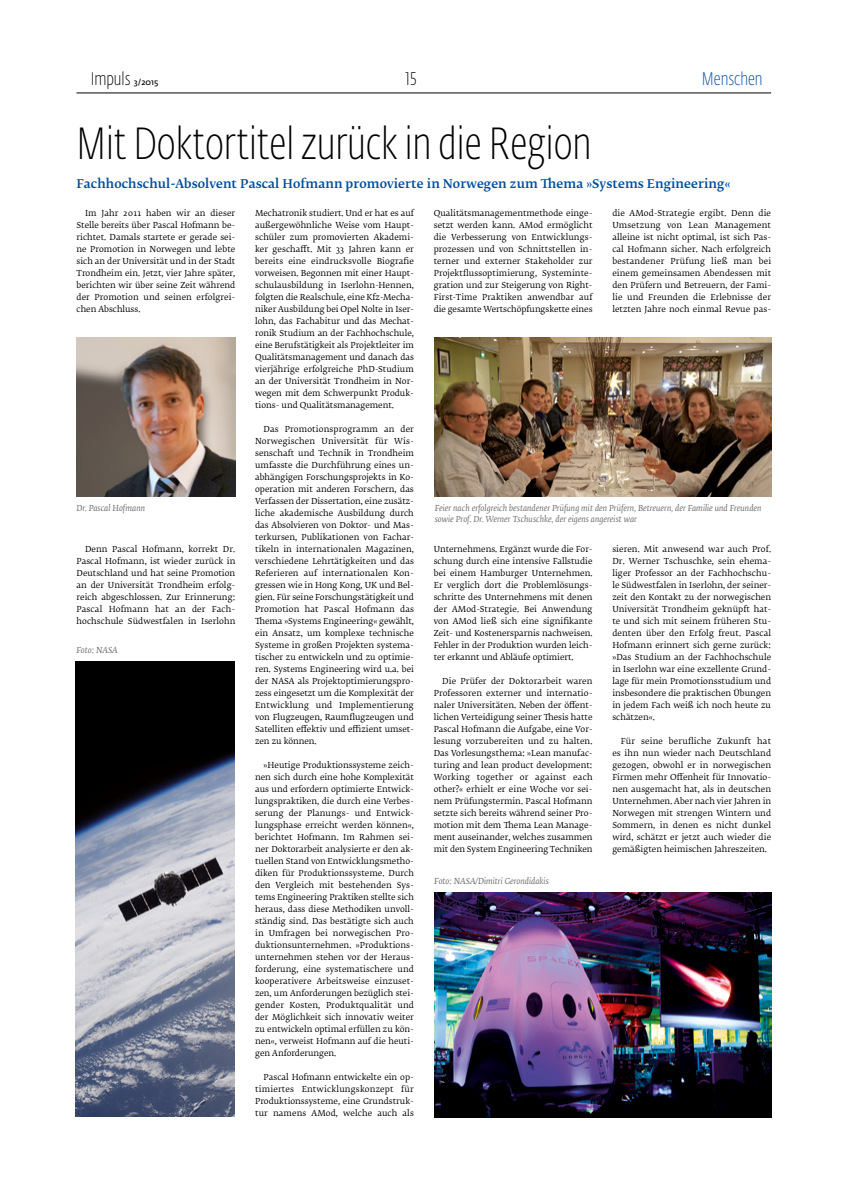
<style>
.page{position:relative;width:842px;height:1191px;background:#fff}
.page>*{position:absolute;margin:0;border:0;box-sizing:border-box;transform-origin:0 0}
.t1{font:44.5px "Fedra Sans Dis Std Thin Cond";color:#000}
.t2{font:18px "Fedra Sans Dis Std Thin Cond";color:#000}
.t3{font:18px "Fedra Sans Dis Std Thin Cond";color:#004e9e}
.t4{font:500 12px "Fedra Serif B Std";letter-spacing:.01em;color:#004e9e}
.t5{font:8.2px/12px "Fedra Serif B Std";letter-spacing:.005em;color:#000;text-align:justify}
.t6{font:italic 8.2px/10.7px "Fedra Serif B Std";color:#6e6e6e}
.s1{font-family:"Fedra Sans Alt Std";font-weight:600;font-size:8.2px}
</style>
<div class="page">
<hr style="left:76px;top:92px;width:695px;height:1px;background:#000">
<img style="left:77px;top:337px;width:158px;height:159px">
<img style="left:434px;top:892px;width:337px;height:225px">
<img style="left:76px;top:661px;width:158px;height:456px">
<img style="left:434px;top:337px;width:337px;height:159px">
<h2 class="t2" style="left:91px;top:68px;width:69px">Impuls <span class="s1">3/2015</span></h2>
<h2 class="t2" style="left:406px;top:68px;width:12px">15</h2>
<h1 class="t1" style="left:77px;top:116px;width:516px">Mit Doktortitel zurück in die Region</h1>
<h3 class="t4" style="left:77px;top:175px;width:655px">Fachhochschul-Absolvent Pascal Hofmann promovierte in Norwegen zum Thema »Systems Engineering«</h3>
<p class="t5" style="left:77px;top:208px;width:160px;text-indent:9px">Im Jahr 2011 haben wir an dieser Stelle bereits über Pascal Hofmann be&shy;richtet. Damals startete er gerade sei&shy;ne Promotion in Norwegen und lebte sich an der Universität und in der Stadt Trondheim ein. Jetzt, vier Jahre später, berichten wir über seine Zeit während der Promotion und seinen erfolgrei&shy;chen Abschluss.</p>
<h2 class="t3" style="left:702px;top:68px;width:62px">Menschen</h2>
<p class="t5" style="left:255px;top:208px;width:160px">Mechatronik studiert. Und er hat es auf außergewöhnliche Weise vom Haupt&shy;schüler zum promovierten Akademi&shy;ker geschafft. Mit 33 Jahren kann er bereits eine eindrucksvolle Biografie vorweisen. Begonnen mit einer Haupt&shy;schulausbildung in Iserlohn-Hennen, folgten die Realschule, eine Kfz-Mecha&shy;niker Ausbildung bei Opel Nolte in Iser&shy;lohn, das Fachabitur und das Mechat&shy;ronik Studium an der Fachhochschule, eine Berufstätigkeit als Projektleiter im Qualitätsmanagement und danach das vierjährige erfolgreiche PhD-Studium an der Universität Trondheim in Nor&shy;wegen mit dem Schwerpunkt Produk&shy;tions- und Qualitätsmanagement.</p>
<p class="t5" style="left:255px;top:424px;width:160px;text-indent:9px">Das Promotionsprogramm an der Norwegischen Universität für Wis&shy;senschaft und Technik in Trondheim umfasste die Durchführung eines un&shy;abhängigen Forschungsprojekts in Ko&shy;operation mit anderen Forschern, das Verfassen der Dissertation, eine zusätz&shy;liche akademische Ausbildung durch das Absolvieren von Doktor- und Mas&shy;terkursen, Publikationen von Fachar&shy;tikeln in internationalen Magazinen, verschiedene Lehrtätigkeiten und das Referieren auf internationalen Kon&shy;gressen wie in Hong Kong, UK und Bel&shy;gien. Für seine Forschungstätigkeit und Promotion hat Pascal Hofmann das Thema »Systems Engineering« gewählt, ein Ansatz, um komplexe technische Systeme in großen Projekten systema&shy;tischer zu entwickeln und zu optimie&shy;ren. Systems Engineering wird u.a. bei der NASA als Projektoptimierungspro&shy;zess eingesetzt um die Komplexität der Entwicklung und Implementierung von Flugzeugen, Raumflugzeugen und Satelliten effektiv und effizient umset&shy;zen zu können.</p>
<p class="t5" style="left:255px;top:760px;width:160px;text-indent:9px">»Heutige Produktionssysteme zeich&shy;nen sich durch eine hohe Komplexität aus und erfordern optimierte Entwick&shy;lungspraktiken, die durch eine Verbes&shy;serung der Planungs- und Entwick&shy;lungsphase erreicht werden können«, berichtet Hofmann. Im Rahmen sei&shy;ner Doktorarbeit analysierte er den ak&shy;tuellen Stand von Entwicklungsmetho&shy;diken für Produktionssysteme. Durch den Vergleich mit bestehenden Sys&shy;tems Engineering Praktiken stellte sich heraus, dass diese Methodiken unvoll&shy;ständig sind. Das bestätigte sich auch in Umfragen bei norwegischen Pro&shy;duktionsunternehmen. »Produktions&shy;unternehmen stehen vor der Heraus&shy;forderung, eine systematischere und kooperativere Arbeitsweise einzuset&shy;zen, um Anforderungen bezüglich stei&shy;gender Kosten, Produktqualität und der Möglichkeit sich innovativ weiter zu entwickeln optimal erfüllen zu kön&shy;nen«, verweist Hofmann auf die heuti&shy;gen Anforderungen.</p>
<p class="t5" style="left:255px;top:1072px;width:160px;text-indent:9px">Pascal Hofmann entwickelte ein op&shy;timiertes Entwicklungskonzept für Produktionssysteme, eine Grundstruk&shy;tur namens AMod, welche auch als</p>
<p class="t5" style="left:612px;top:208px;width:160px">die AMod-Strategie ergibt. Denn die Umsetzung von Lean Management alleine ist nicht optimal, ist sich Pas&shy;cal Hofmann sicher. Nach erfolgreich bestandener Prüfung ließ man bei einem gemeinsamen Abendessen mit den Prüfern und Betreuern, der Fami&shy;lie und Freunden die Erlebnisse der letzten Jahre noch einmal Revue pas-</p>
<p class="t5" style="left:434px;top:208px;width:160px">Qualitätsmanagementmethode einge&shy;setzt werden kann. AMod ermöglicht die Verbesserung von Entwicklungs&shy;prozessen und von Schnittstellen in&shy;terner und externer Stakeholder zur Projektflussoptimierung, Systeminte&shy;gration und zur Steigerung von Right-First-Time Praktiken anwendbar auf die gesamte Wertschöpfungskette eines</p>
<p class="t6" style="left:77px;top:503px;width:70px">Dr. Pascal Hofmann</p>
<p class="t6" style="left:435px;top:503px;width:328px">Feier nach erfolgreich bestandener Prüfung mit den Prüfern, Betreuern, der Familie und Freunden sowie Prof. Dr. Werner Tschuschke, der eigens angereist war</p>
<p class="t5" style="left:77px;top:544px;width:160px;text-indent:9px">Denn Pascal Hofmann, korrekt Dr.<br>Pascal Hofmann, ist wieder zurück in Deutschland und hat seine Promotion an der Universität Trondheim erfolg&shy;reich abgeschlossen. Zur Erinnerung:<br>Pascal Hofmann hat an der Fach&shy;hochschule Südwestfalen in Iserlohn</p>
<p class="t5" style="left:612px;top:544px;width:160px">sieren. Mit anwesend war auch Prof.<br>Dr. Werner Tschuschke, sein ehema&shy;liger Professor an der Fachhochschu&shy;le Südwestfalen in Iserlohn, der seiner&shy;zeit den Kontakt zu der norwegischen Universität Trondheim geknüpft hat&shy;te und sich mit seinem früheren Stu&shy;denten über den Erfolg freut. Pascal Hofmann erinnert sich gerne zurück: »Das Studium an der Fachhochschule in Iserlohn war eine exzellente Grund&shy;lage für mein Promotionsstudium und insbesondere die praktischen Übungen in jedem Fach weiß ich noch heute zu schätzen«.</p>
<p class="t5" style="left:612px;top:736px;width:160px;text-indent:9px">Für seine berufliche Zukunft hat es ihn nun wieder nach Deutschland gezogen, obwohl er in norwegischen Firmen mehr Offenheit für Innovatio&shy;nen ausgemacht hat, als in deutschen Unternehmen. Aber nach vier Jahren in Norwegen mit strengen Wintern und Sommern, in denen es nicht dunkel wird, schätzt er jetzt auch wieder die gemäßigten heimischen Jahreszeiten.</p>
<p class="t5" style="left:434px;top:544px;width:160px">Unternehmens. Ergänzt wurde die For&shy;schung durch eine intensive Fallstudie bei einem Hamburger Unternehmen.<br>Er verglich dort die Problemlösungs&shy;schritte des Unternehmens mit denen der AMod-Strategie. Bei Anwendung von AMod ließ sich eine signifikante Zeit- und Kostenersparnis nachweisen.<br>Fehler in der Produktion wurden leich&shy;ter erkannt und Abläufe optimiert.</p>
<p class="t5" style="left:434px;top:676px;width:160px;text-indent:9px">Die Prüfer der Doktorarbeit waren Professoren externer und internatio&shy;naler Universitäten. Neben der öffent&shy;lichen Verteidigung seiner Thesis hatte Pascal Hofmann die Aufgabe, eine Vor&shy;lesung vorzubereiten und zu halten.<br>Das Vorlesungsthema: »Lean manufac&shy;turing and lean product development:<br>Working together or against each other?« erhielt er eine Woche vor sei&shy;nem Prüfungstermin. Pascal Hofmann setzte sich bereits während seiner Pro&shy;motion mit dem Thema Lean Manage&shy;ment auseinander, welches zusammen mit den System Engineering Techniken</p>
<p class="t6" style="left:77px;top:645px;width:43px">Foto: NASA</p>
<p class="t6" style="left:434px;top:876px;width:116px">Foto: NASA/Dimitri Gerondidakis</p>
</div>
